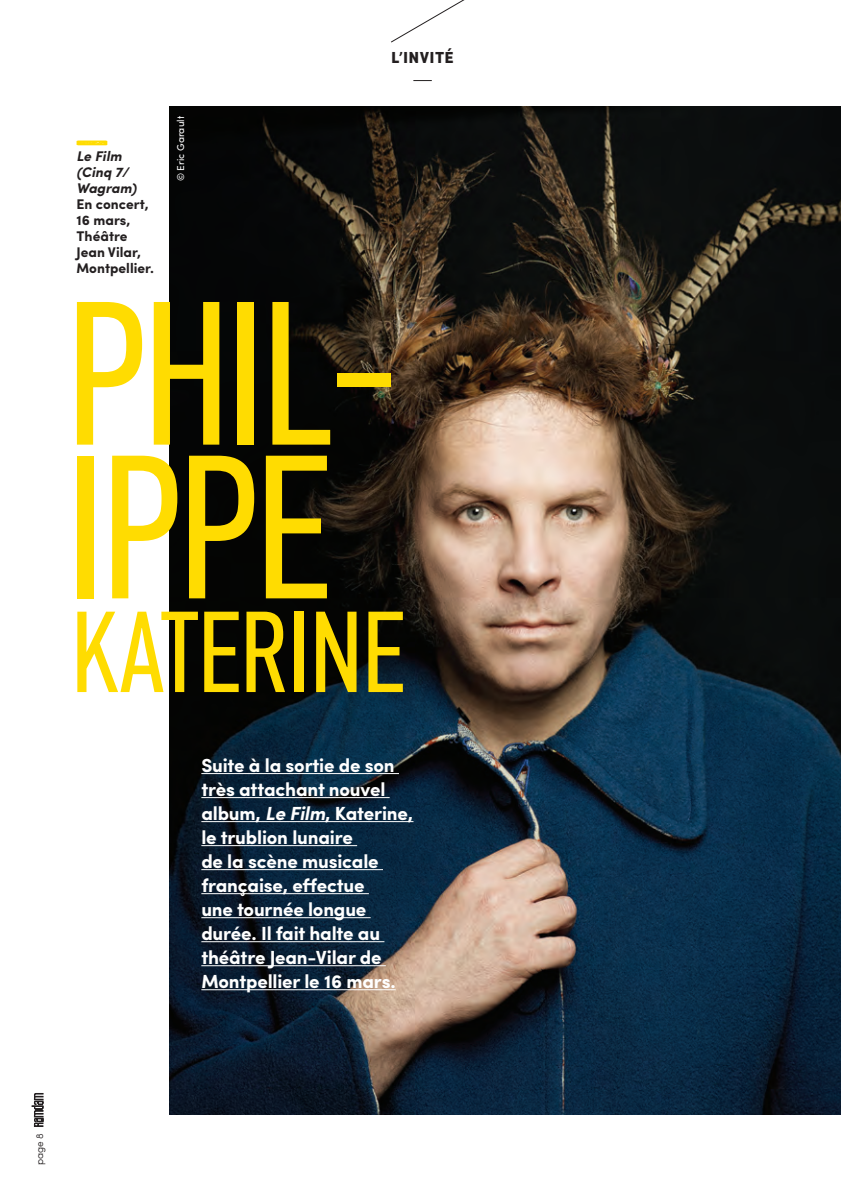
<style>
.page{position:relative;width:841px;height:1198px;background:#fff}
.page>*{position:absolute;margin:0;border:0;box-sizing:border-box;transform-origin:0 0}
.t1{font:204.8px "PF Din Text Comp Pro";letter-spacing:-.02em;color:#ffdc01}
.t2{font:115.4px "PF Din Text Comp Pro";color:#ffdc01}
.t3{font:700 19px/24px "Sofia Pro";letter-spacing:-.01em;color:#fff}
.t4{font:900 16px "Sofia Pro";letter-spacing:.02em;color:#231f20}
.DATET2{font:700 14px/16px "Sofia Pro";color:#231f20}
.DATET2-2{font:italic 700 14px/16px "Sofia Pro";color:#231f20}
.t5{font:10px "Sofia Pro";color:#fff}
.t6{font:300 10px "Sofia Pro";color:#231f20}
.s1{font-style:italic}
</style>
<div class="page">
<img style="left:169px;top:106px;width:671px;height:1008px">
<svg style="left:32px;top:1093px;width:12px;height:33px"></svg>
<svg style="left:413px;top:80px;width:19px;height:1px"></svg>
<svg style="left:391px;top:0;width:74px;height:43px"></svg>
<svg style="left:77px;top:140px;width:30px;height:5px"></svg>
<hr style="left:201px;top:773px;width:198px;height:1px;background:#fff">
<hr style="left:201px;top:797px;width:188px;height:1px;background:#fff">
<hr style="left:201px;top:821px;width:212px;height:1px;background:#fff">
<hr style="left:201px;top:845px;width:156px;height:1px;background:#fff">
<hr style="left:201px;top:869px;width:182px;height:1px;background:#fff">
<hr style="left:201px;top:893px;width:168px;height:1px;background:#fff">
<hr style="left:201px;top:917px;width:169px;height:1px;background:#fff">
<hr style="left:201px;top:941px;width:183px;height:1px;background:#fff">
<hr style="left:201px;top:965px;width:185px;height:1px;background:#fff">
<hr style="left:201px;top:989px;width:194px;height:1px;background:#fff">
<p class="DATET2-2" style="left:77px;top:147px;width:65px">Le Film (Cinq 7/<br>Wagram)</p>
<p class="DATET2" style="left:77px;top:195px;width:79px">En concert,<br>16 mars,<br>Théâtre<br>Jean Vilar,<br>Montpellier.</p>
<p class="t5" style="left:173px;top:181px;width:67px;rotate:-90deg">© Eric Garault</p>
<p class="t4" style="left:391px;top:45px;width:64px">L’INVITÉ</p>
<p class="t1" style="left:66px;top:257px;width:333px">PHIL-</p>
<p class="t1" style="left:66px;top:411px;width:265px">IPPE</p>
<p class="t2" style="left:71px;top:586px;width:335px">KATERINE</p>
<p class="t3" style="left:201px;top:751px;width:213px">Suite à la sortie de son très attachant nouvel album, <span class="s1">Le Film</span>, Katerine, le trublion lunaire<br>de la scène musicale française, effectue<br>une tournée longue durée. Il fait halte au théâtre Jean-Vilar de<br>Montpellier le 16 mars.</p>
<p class="t6" style="left:32px;top:1164px;width:34px;rotate:-90deg">page 8</p>
</div>
